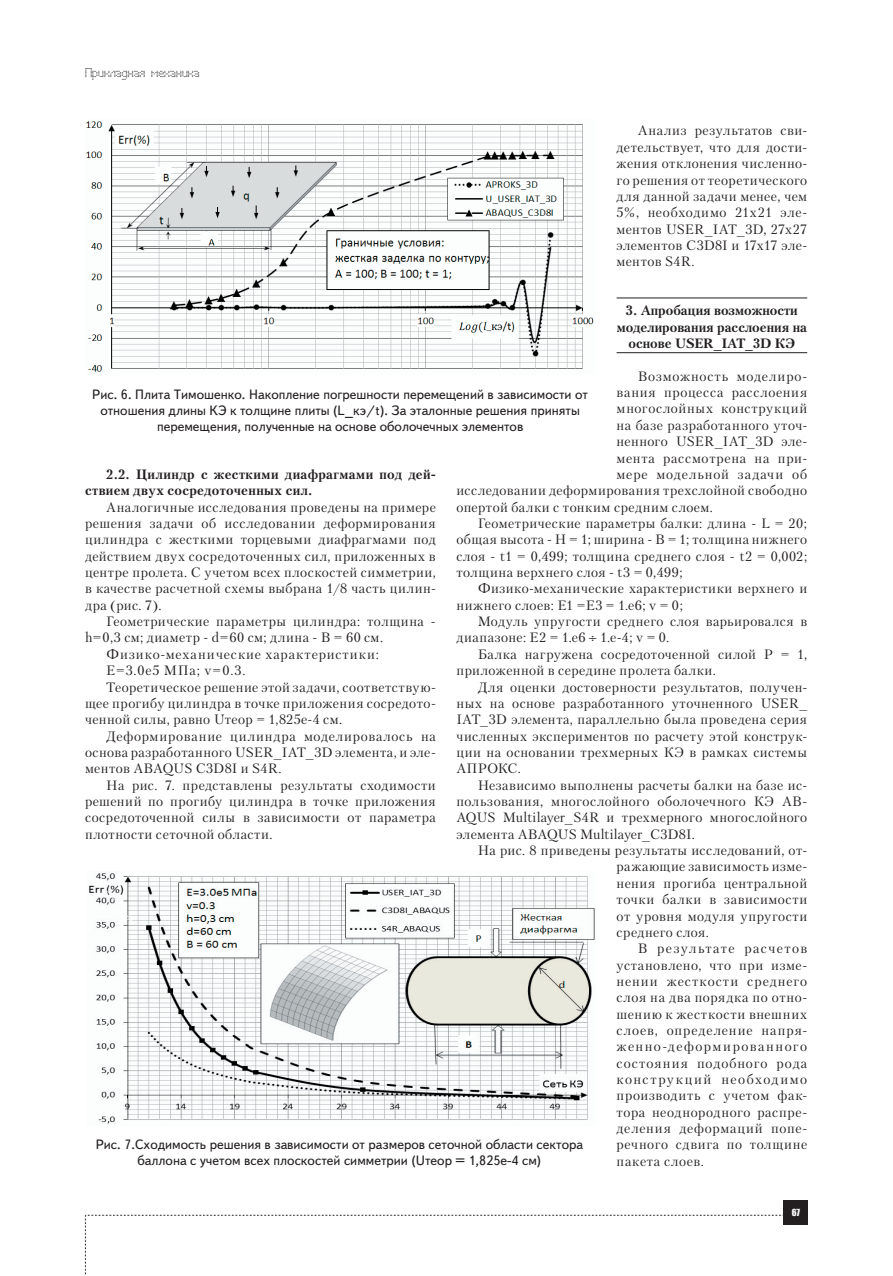
<style>
.page{position:relative;width:893px;height:1276px;background:#fff}
.page>*{position:absolute;margin:0;border:0;box-sizing:border-box;transform-origin:0 0}
.t1{font:13.5px/16.4px "Petersburg C";letter-spacing:.04em;color:#231f20;text-align:justify}
.t2{font:13.5px/16.2px "Text Book C";color:#231f20;text-align:center}
.t3{font:13.5px "Petersburg C";letter-spacing:.02em;color:#231f20}
.t4{font:700 13.5px/16.4px "Petersburg C";letter-spacing:.025em;color:#231f20}
.t5{font:700 13.5px/16.4px "Petersburg C";color:#231f20;text-align:center}
.t6{font:13.5px "Petersburg C";letter-spacing:.07em;color:#231f20}
.t7{font:13.5px "Petersburg C";letter-spacing:.075em;color:#231f20}
.t8{font:13.5px "Petersburg C";letter-spacing:.115em;color:#231f20}
.t9{font:13.5px "Petersburg C";letter-spacing:.065em;color:#231f20}
.t10{font:13.5px "Petersburg C";letter-spacing:.06em;color:#231f20}
.t11{font:13.5px "Petersburg C";letter-spacing:.01em;color:#231f20}
.t12{font:13.5px "Petersburg C";letter-spacing:.105em;color:#231f20}
.t13{font:12px "Perfo";letter-spacing:.015em;color:#231f20}
.t14{font:9px "Impact";color:#fff}
</style>
<div class="page">
<svg style="left:85px;top:1215px;width:699px;height:61px"></svg>
<div style="left:784px;top:1200px;width:24px;height:25px;background:#231f20"></div>
<hr style="left:617px;top:297px;width:190px;height:1px;background:#231f20">
<hr style="left:617px;top:352px;width:190px;height:1px;background:#231f20">
<img style="left:86px;top:121px;width:508px;height:251px">
<img style="left:88px;top:873px;width:507px;height:251px">
<p class="t13" style="left:85px;top:66px;width:116px">Прикладная механика</p>
<p class="t1" style="left:617px;top:122px;width:192px;text-indent:21px">Анализ результатов сви&shy;детельствует, что для дости&shy;жения отклонения численно&shy;го решения от теоретического для данной задачи менее, чем 5%, необходимо 21х21 эле&shy;ментов USER_IAT_3D, 27х27 элементов С3D8I и 17х17 эле&shy;ментов S4R.</p>
<p class="t5" style="left:617px;top:302px;width:192px">3. Апробация возможности моделирования расслоения на основе USER_IAT_3D КЭ</p>
<p class="t9" style="left:638px;top:368px;width:171px">Возможность моделиро-</p>
<p class="t1" style="left:617px;top:384px;width:192px">вания процесса расслоения</p>
<p class="t1" style="left:617px;top:400px;width:192px">многослойных конструкций</p>
<p class="t1" style="left:617px;top:417px;width:192px">на базе разработанного уточ-</p>
<p class="t3" style="left:617px;top:433px;width:192px">ненного USER_IAT_3D эле-</p>
<p class="t1" style="left:617px;top:449px;width:192px">мента рассмотрена на при-</p>
<p class="t9" style="left:617px;top:466px;width:192px">мере модельной задачи об</p>
<p class="t1" style="left:456px;top:482px;width:352px">исследовании деформирования трехслойной свободно</p>
<p class="t1" style="left:456px;top:498px;width:258px">опертой балки с тонким средним слоем.</p>
<p class="t1" style="left:478px;top:515px;width:331px">Геометрические параметры балки: длина - L = 20;</p>
<p class="t1" style="left:456px;top:531px;width:352px">общая высота - H = 1; ширина - B = 1; толщина нижнего</p>
<p class="t1" style="left:456px;top:547px;width:352px">слоя - t1 = 0,499; толщина среднего слоя - t2 = 0,002;</p>
<p class="t1" style="left:456px;top:564px;width:228px">толщина верхнего слоя - t3 = 0,499;</p>
<p class="t1" style="left:478px;top:580px;width:331px">Физико-механические характеристики верхнего и</p>
<p class="t1" style="left:456px;top:597px;width:228px">нижнего слоев: E1 =E3 = 1.e6; v = 0;</p>
<p class="t1" style="left:478px;top:613px;width:331px">Модуль упругости среднего слоя варьировался в</p>
<p class="t1" style="left:456px;top:629px;width:214px">диапазоне: E2 = 1.e6 1.е-4; v = 0.</p>
<p class="t1" style="left:478px;top:646px;width:331px">Балка нагружена сосредоточенной силой P = 1,</p>
<p class="t1" style="left:456px;top:662px;width:261px">приложенной в середине пролета балки.</p>
<p class="t1" style="left:478px;top:678px;width:331px">Для оценки достоверности результатов, получен-</p>
<p class="t1" style="left:456px;top:695px;width:352px">ных на основе разработанного уточненного USER_</p>
<p class="t1" style="left:456px;top:711px;width:352px">IAT_3D элемента, параллельно была проведена серия</p>
<p class="t1" style="left:456px;top:727px;width:352px">численных экспериментов по расчету этой конструк-</p>
<p class="t1" style="left:456px;top:744px;width:352px">ции на основании трехмерных КЭ в рамках системы</p>
<p class="t1" style="left:456px;top:760px;width:66px">АПРОКС.</p>
<p class="t1" style="left:478px;top:776px;width:331px">Независимо выполнены расчеты балки на базе ис-</p>
<p class="t1" style="left:456px;top:793px;width:352px">пользования, многослойного оболочечного КЭ AB-</p>
<p class="t3" style="left:456px;top:809px;width:352px">AQUS Multilayer_S4R и трехмерного многослойного</p>
<p class="t11" style="left:456px;top:826px;width:240px">элемента ABAQUS Multilayer_C3D8I.</p>
<p class="t1" style="left:478px;top:842px;width:331px">На рис. 8 приведены результаты исследований, от-</p>
<p class="t1" style="left:617px;top:858px;width:192px">ражающие зависимость изме-</p>
<p class="t1" style="left:617px;top:874px;width:192px">нения прогиба центральной</p>
<p class="t1" style="left:617px;top:891px;width:192px">точки балки в зависимости</p>
<p class="t1" style="left:617px;top:907px;width:192px">от уровня модуля упругости</p>
<p class="t1" style="left:617px;top:924px;width:94px">среднего слоя.</p>
<p class="t12" style="left:638px;top:940px;width:171px">В результате расчетов</p>
<p class="t1" style="left:617px;top:956px;width:192px">установлено, что при изме-</p>
<p class="t7" style="left:617px;top:973px;width:192px">нении жесткости среднего</p>
<p class="t1" style="left:617px;top:989px;width:192px">слоя на два порядка по отно-</p>
<p class="t1" style="left:617px;top:1005px;width:192px">шению к жесткости внешних</p>
<p class="t6" style="left:617px;top:1022px;width:192px">слоев, определение напря-</p>
<p class="t8" style="left:617px;top:1038px;width:192px">женно-деформированного</p>
<p class="t7" style="left:617px;top:1055px;width:192px">состояния подобного рода</p>
<p class="t8" style="left:617px;top:1071px;width:192px">конструкций необходимо</p>
<p class="t1" style="left:617px;top:1087px;width:192px">производить с учетом фак-</p>
<p class="t1" style="left:617px;top:1103px;width:192px">тора неоднородного распре-</p>
<p class="t1" style="left:617px;top:1120px;width:192px">деления деформаций попе-</p>
<p class="t1" style="left:617px;top:1136px;width:192px">речного сдвига по толщине</p>
<p class="t1" style="left:617px;top:1152px;width:89px">пакета слоев.</p>
<p class="t2" style="left:92px;top:386px;width:497px">Рис. 6. Плита Тимошенко. Накопление погрешности перемещений в зависимости от отношения длины КЭ к толщине плиты (L_кэ/t). За эталонные решения приняты перемещения, полученные на основе оболочечных элементов</p>
<p class="t4" style="left:85px;top:466px;width:352px;text-indent:21px">2.2. Цилиндр с жесткими диафрагмами под дей&shy;ствием двух сосредоточенных сил.</p>
<p class="t1" style="left:85px;top:498px;width:352px;text-indent:21px">Аналогичные исследования проведены на примере решения задачи об исследовании деформирования цилиндра с жесткими торцевыми диафрагмами под действием двух сосредоточенных сил, приложенных в центре пролета. С учетом всех плоскостей симметрии, в качестве расчетной схемы выбрана 1/8 часть цилин&shy;дра (рис. 7).</p>
<p class="t1" style="left:106px;top:613px;width:331px">Геометрические параметры цилиндра: толщина -</p>
<p class="t1" style="left:85px;top:629px;width:300px">h=0,3 см; диаметр - d=60 см; длина - B = 60 cм.</p>
<p class="t6" style="left:106px;top:646px;width:274px">Физико-механические характеристики:</p>
<p class="t1" style="left:106px;top:662px;width:141px">E=3.0e5 МПа; v=0.3.</p>
<p class="t1" style="left:106px;top:678px;width:331px">Теоретическое решение этой задачи, соответствую-</p>
<p class="t1" style="left:85px;top:695px;width:352px">щее прогибу цилиндра в точке приложения сосредото-</p>
<p class="t1" style="left:85px;top:711px;width:259px">ченной силы, равно Uтеор = 1,825e-4 см.</p>
<p class="t10" style="left:106px;top:728px;width:331px">Деформирование цилиндра моделировалось на</p>
<p class="t1" style="left:85px;top:744px;width:352px">основа разработанного USER_IAT_3D элемента, и эле-</p>
<p class="t3" style="left:85px;top:760px;width:198px">ментов ABAQUS С3D8I и S4R.</p>
<p class="t1" style="left:106px;top:776px;width:331px">На рис. 7. представлены результаты сходимости</p>
<p class="t1" style="left:85px;top:793px;width:352px">решений по прогибу цилиндра в точке приложения</p>
<p class="t1" style="left:85px;top:809px;width:352px">сосредоточенной силы в зависимости от параметра</p>
<p class="t1" style="left:85px;top:825px;width:189px">плотности сеточной области.</p>
<p class="t2" style="left:96px;top:1136px;width:489px">Рис. 7.Сходимость решения в зависимости от размеров сеточной области сектора баллона с учетом всех плоскостей симметрии (Uтеор = 1,825e-4 см)</p>
<p class="t14" style="left:792px;top:1205px;width:10px">67</p>
</div>
